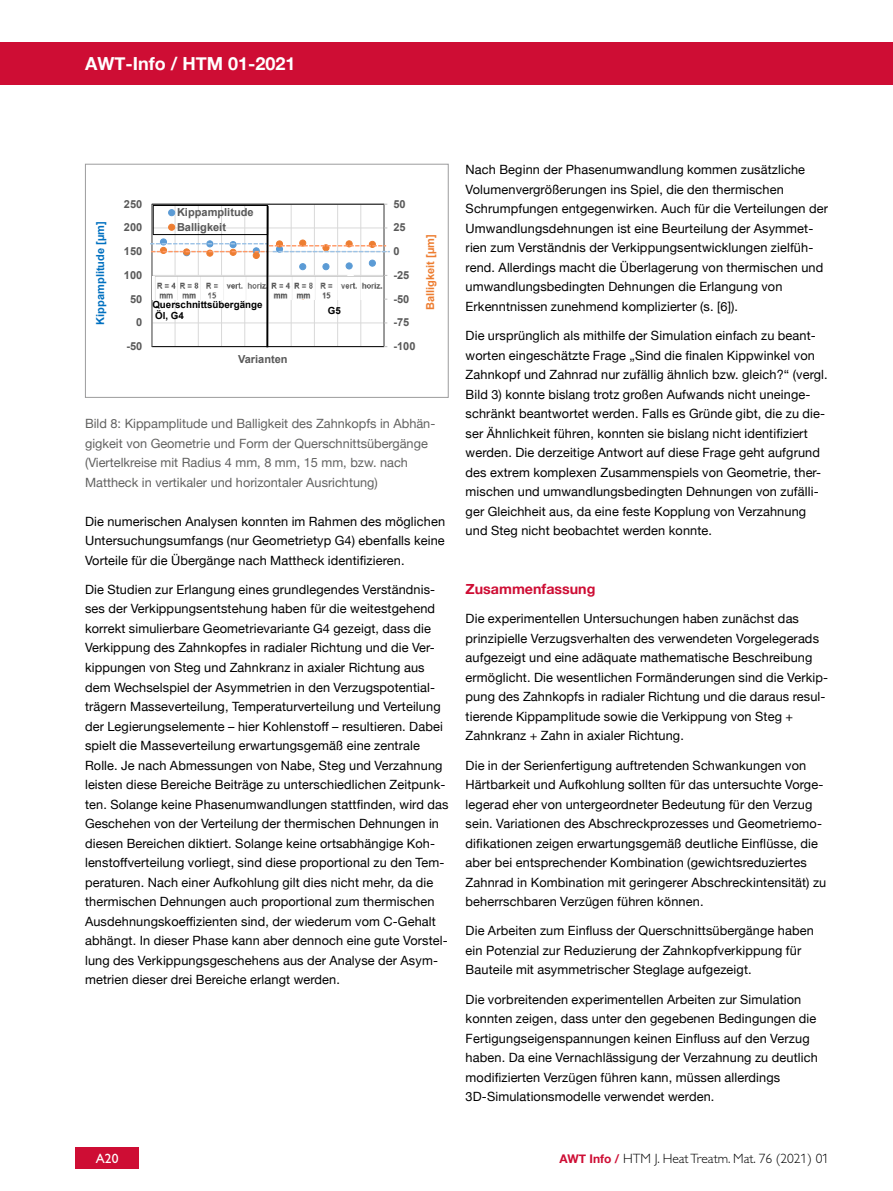
<style>
.page{position:relative;width:893px;height:1191px;background:#fff}
.page>*{position:absolute;margin:0;border:0;box-sizing:border-box;transform-origin:0 0}
.t1{font:700 18px "Helvetica Neue";color:#fff}
.t2{font:700 14.25px "Helvetica Neue";color:#ce0d34}
.t3{font:13.5px "Gill Sans HTM Light";color:#000}
.t4{font:13.5px "Gill Sans HTM Regular";color:#fff}
.t5{font:12.75px/19.5px "Helvetica Neue";letter-spacing:.01em;color:#000}
.t6{font:12.75px/19.5px "Helvetica Neue";color:#626261}
.t7{font:700 11.1px/14.5px "Arial";color:#595959}
.t8{font:700 11.1px "Arial";color:#0070c0}
.t9{font:700 11.1px "Arial";color:#ed7d31}
.t10{font:700 9.75px/11.2px "Arial";color:#000}
.s1{font-family:"Helvetica Neue";font-weight:700;font-size:12px;color:#ce0d34}
</style>
<div class="page">
<hr style="left:152px;top:323px;width:232px;height:1px;background:#d9d9d9">
<hr style="left:152px;top:299px;width:232px;height:1px;background:#d9d9d9">
<hr style="left:152px;top:228px;width:232px;height:1px;background:#d9d9d9">
<hr style="left:175px;top:204px;width:1px;height:142px;background:#d9d9d9">
<hr style="left:198px;top:204px;width:1px;height:142px;background:#d9d9d9">
<hr style="left:221px;top:204px;width:1px;height:142px;background:#d9d9d9">
<hr style="left:244px;top:204px;width:1px;height:142px;background:#d9d9d9">
<hr style="left:291px;top:204px;width:1px;height:142px;background:#d9d9d9">
<hr style="left:314px;top:204px;width:1px;height:142px;background:#d9d9d9">
<hr style="left:337px;top:204px;width:1px;height:142px;background:#d9d9d9">
<hr style="left:361px;top:204px;width:1px;height:142px;background:#d9d9d9">
<div style="left:152px;top:204px;width:232px;height:143px;border:1px solid #000"></div>
<hr style="left:384px;top:204px;width:1px;height:142px;background:#bfbfbf">
<hr style="left:152px;top:204px;width:1px;height:142px;background:#bfbfbf">
<div style="left:160px;top:239px;width:7px;height:6px;border:1px solid #5b9bd5;border-radius:50%"></div>
<div style="left:153px;top:205px;width:115px;height:30px;border:1px solid #000"></div>
<svg style="left:169px;top:210px;width:6px;height:6px"></svg>
<div style="left:168px;top:209px;width:7px;height:7px;border:1px solid #5b9bd5;border-radius:50%"></div>
<svg style="left:169px;top:224px;width:6px;height:6px"></svg>
<div style="left:168px;top:224px;width:7px;height:6px;border:1px solid #ed7d31;border-radius:50%"></div>
<div style="left:347px;top:273px;width:7px;height:7px;background:#cfcfcf;border-radius:50%"></div>
<svg style="left:150px;top:240px;width:240px;height:36px"></svg>
<img style="left:152px;top:277px;width:231px;height:22px">
<hr style="left:266px;top:206px;width:3px;height:141px;background:#000">
<div style="left:85px;top:164px;width:364px;height:234px;border:1px solid #9c9c9d"></div>
<div style="left:0;top:43px;width:893px;height:42px;background:#ce0d34"></div>
<div style="left:75px;top:1147px;width:64px;height:21px;background:#ce0d34"></div>
<h1 class="t1" style="left:85px;top:50px;width:212px">AWT-Info / HTM 01-2021</h1>
<p class="t8" style="left:93px;top:325px;width:105px;rotate:-90deg">Kippamplitude [µm]</p>
<p class="t7" style="left:124px;top:197px;width:20px">250</p>
<p class="t7" style="left:124px;top:221px;width:20px">200</p>
<p class="t7" style="left:124px;top:244px;width:20px">150</p>
<p class="t7" style="left:124px;top:268px;width:20px">100</p>
<p class="t7" style="left:130px;top:292px;width:14px">50</p>
<p class="t7" style="left:136px;top:316px;width:8px">0</p>
<p class="t7" style="left:126px;top:339px;width:17px">-50</p>
<p class="t7" style="left:177px;top:205px;width:78px">Kippamplitude<br>Balligkeit</p>
<p class="t10" style="left:152px;top:299px;width:112px">Querschnittsübergänge<br>Öl, G4</p>
<p class="t10" style="left:328px;top:305px;width:15px">G5</p>
<p class="t7" style="left:238px;top:353px;width:51px">Varianten</p>
<p class="t7" style="left:393px;top:197px;width:14px">50</p>
<p class="t7" style="left:393px;top:221px;width:14px">25</p>
<p class="t7" style="left:393px;top:244px;width:8px">0</p>
<p class="t7" style="left:393px;top:268px;width:17px">-25</p>
<p class="t7" style="left:393px;top:292px;width:17px">-50</p>
<p class="t7" style="left:393px;top:316px;width:17px">-75</p>
<p class="t7" style="left:393px;top:339px;width:24px">-100</p>
<p class="t9" style="left:423px;top:310px;width:77px;rotate:-90deg">Balligkeit [µm]</p>
<p class="t6" style="left:85px;top:414px;width:352px">Bild 8: Kippamplitude und Balligkeit des Zahnkopfs in Abhän&shy;gigkeit von Geometrie und Form der Querschnittsübergänge (Viertelkreise mit Radius 4 mm, 8 mm, 15 mm, bzw. nach Mattheck in vertikaler und horizontaler Ausrichtung)</p>
<p class="t5" style="left:85px;top:512px;width:362px;text-align:justify">Die numerischen Analysen konnten im Rahmen des möglichen Untersuchungsumfangs (nur Geometrietyp G4) ebenfalls keine Vorteile für die Übergänge nach Mattheck identifizieren.</p>
<p class="t5" style="left:85px;top:580px;width:365px">Die Studien zur Erlangung eines grundlegendes Verständnis&shy;ses der Verkippungsentstehung haben für die weitestgehend korrekt simulierbare Geometrievariante G4 gezeigt, dass die Verkippung des Zahnkopfes in radialer Richtung und die Ver&shy;kippungen von Steg und Zahnkranz in axialer Richtung aus dem Wechselspiel der Asymmetrien in den Verzugspotential&shy;trägern Masseverteilung, Temperaturverteilung und Verteilung der Legierungselemente – hier Kohlenstoff – resultieren. Dabei spielt die Masseverteilung erwartungsgemäß eine zentrale Rolle. Je nach Abmessungen von Nabe, Steg und Verzahnung leisten diese Bereiche Beiträge zu unterschiedlichen Zeitpunk&shy;ten. Solange keine Phasenumwandlungen stattfinden, wird das Geschehen von der Verteilung der thermischen Dehnungen in diesen Bereichen diktiert. Solange keine ortsabhängige Koh&shy;lenstoffverteilung vorliegt, sind diese proportional zu den Tem&shy;peraturen. Nach einer Aufkohlung gilt dies nicht mehr, da die thermischen Dehnungen auch proportional zum thermischen Ausdehnungskoeffizienten sind, der wiederum vom C-Gehalt abhängt. In dieser Phase kann aber dennoch eine gute Vorstel&shy;lung des Verkippungsgeschehens aus der Analyse der Asym&shy;metrien dieser drei Bereiche erlangt werden.</p>
<p class="t5" style="left:466px;top:161px;width:364px">Nach Beginn der Phasenumwandlung kommen zusätzliche Volumenvergrößerungen ins Spiel, die den thermischen Schrumpfungen entgegenwirken. Auch für die Verteilungen der Umwandlungsdehnungen ist eine Beurteilung der Asymmet&shy;rien zum Verständnis der Verkippungsentwicklungen zielfüh&shy;rend. Allerdings macht die Überlagerung von thermischen und umwandlungsbedingten Dehnungen die Erlangung von Erkenntnissen zunehmend komplizierter (s. [6]).</p>
<p class="t5" style="left:466px;top:327px;width:363px">Die ursprünglich als mithilfe der Simulation einfach zu beant&shy;worten eingeschätzte Frage „Sind die finalen Kippwinkel von Zahnkopf und Zahnrad nur zufällig ähnlich bzw. gleich?“ (vergl.<br>Bild 3) konnte bislang trotz großen Aufwands nicht uneinge&shy;schränkt beantwortet werden. Falls es Gründe gibt, die zu die&shy;ser Ähnlichkeit führen, konnten sie bislang nicht identifiziert werden. Die derzeitige Antwort auf diese Frage geht aufgrund des extrem komplexen Zusammenspiels von Geometrie, ther&shy;mischen und umwandlungsbedingten Dehnungen von zufälli&shy;ger Gleichheit aus, da eine feste Kopplung von Verzahnung und Steg nicht beobachtet werden konnte.</p>
<p class="t2" style="left:466px;top:578px;width:131px">Zusammenfassung</p>
<p class="t5" style="left:466px;top:609px;width:364px">Die experimentellen Untersuchungen haben zunächst das prinzipielle Verzugsverhalten des verwendeten Vorgelegerads aufgezeigt und eine adäquate mathematische Beschreibung ermöglicht. Die wesentlichen Formänderungen sind die Verkip&shy;pung des Zahnkopfs in radialer Richtung und die daraus resul&shy;tierende Kippamplitude sowie die Verkippung von Steg + Zahnkranz + Zahn in axialer Richtung.</p>
<p class="t5" style="left:466px;top:756px;width:362px">Die in der Serienfertigung auftretenden Schwankungen von Härtbarkeit und Aufkohlung sollten für das untersuchte Vorge&shy;legerad eher von untergeordneter Bedeutung für den Verzug sein. Variationen des Abschreckprozesses und Geometriemo&shy;difikationen zeigen erwartungsgemäß deutliche Einflüsse, die aber bei entsprechender Kombination (gewichtsreduziertes Zahnrad in Kombination mit geringerer Abschreckintensität) zu beherrschbaren Verzügen führen können.</p>
<p class="t5" style="left:466px;top:921px;width:350px">Die Arbeiten zum Einfluss der Querschnittsübergänge haben ein Potenzial zur Reduzierung der Zahnkopfverkippung für<br>Bauteile mit asymmetrischer Steglage aufgezeigt.</p>
<p class="t5" style="left:466px;top:990px;width:354px">Die vorbreitenden experimentellen Arbeiten zur Simulation konnten zeigen, dass unter den gegebenen Bedingungen die Fertigungseigenspannungen keinen Einfluss auf den Verzug haben. Da eine Vernachlässigung der Verzahnung zu deutlich modifizierten Verzügen führen kann, müssen allerdings 3D-Simulationsmodelle verwendet werden.</p>
<p class="t4" style="left:96px;top:1150px;width:24px">A20</p>
<p class="t3" style="left:560px;top:1150px;width:271px"><span class="s1">AWT Info /</span> HTM J. Heat Treatm. Mat. 76 (2021) 01</p>
</div>
